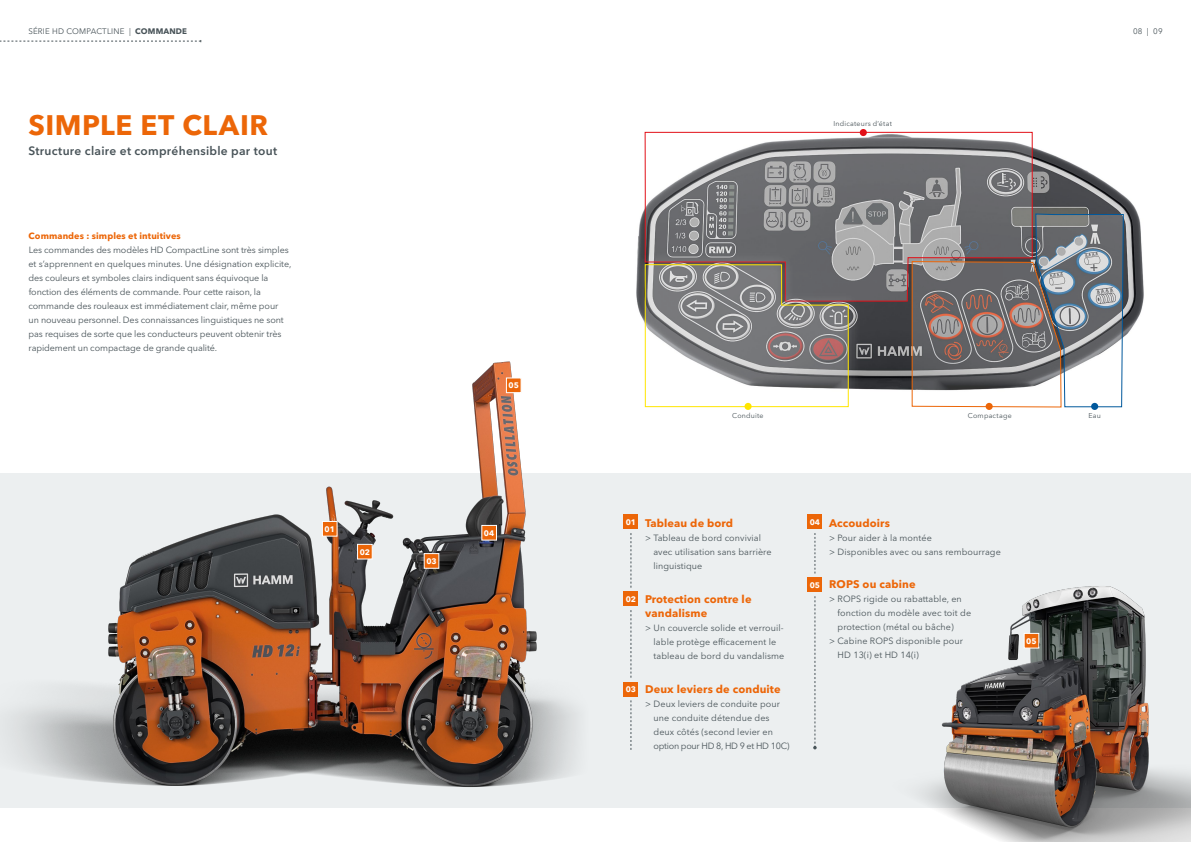
<style>
.page{position:relative;width:1191px;height:842px;background:#fff}
.page>*{position:absolute;margin:0;border:0;box-sizing:border-box;transform-origin:0 0}
.t1{font:700 28px "Avenir Next LT Pro";letter-spacing:.02em;color:#ec6608}
.t2{font:600 12px "Avenir Next LT Pro";letter-spacing:.02em;color:#485358}
.t3{font:700 11px/14px "Avenir Next LT Pro";letter-spacing:.01em;color:#ec6608}
.t4{font:9px/14px "Avenir Next LT Pro";color:#485358}
.t5{font:700 9px "Avenir Next LT Pro";letter-spacing:.01em;color:#ec6608}
.t6{font:8px "Avenir Next LT Pro";letter-spacing:.02em;color:#485358}
.t7{font:700 8px "Avenir Next LT Pro";color:#fff}
.t8{font:7px "Avenir Next LT Pro";letter-spacing:.03em;color:#485358}
.s1{font-weight:700}
</style>
<div class="page">
<img style="left:637px;top:129px;width:507px;height:281px">
<svg style="left:849px;top:132px;width:184px;height:170px;background:#898588"></svg>
<div style="left:632px;top:252px;width:229px;height:168px;background:#fff;opacity:.71"></div>
<svg style="left:644px;top:129px;width:205px;height:278px"></svg>
<div style="left:744px;top:403px;width:7px;height:7px;background:#ffe600;border-radius:50%"></div>
<div style="left:859px;top:129px;width:8px;height:7px;background:#e21018;border-radius:50%"></div>
<svg style="left:911px;top:213px;width:213px;height:195px;background:#8e8b8d"></svg>
<div style="left:1091px;top:403px;width:7px;height:7px;background:#00589c;border-radius:50%"></div>
<div style="left:985px;top:403px;width:7px;height:7px;background:#ec6608;border-radius:50%"></div>
<div style="left:0;top:473px;width:1191px;height:335px;background:#eceff0"></div>
<img style="left:7px;top:361px;width:570px;height:426px">
<svg style="left:322px;top:521px;width:15px;height:16px"></svg>
<svg style="left:424px;top:553px;width:15px;height:16px"></svg>
<svg style="left:357px;top:544px;width:16px;height:15px"></svg>
<svg style="left:481px;top:525px;width:16px;height:16px"></svg>
<svg style="left:506px;top:377px;width:15px;height:16px"></svg>
<img style="left:807px;top:544px;width:384px;height:298px">
<svg style="left:1023px;top:633px;width:16px;height:15px"></svg>
<svg style="left:0;top:40px;width:201px;height:2px"></svg>
<svg style="left:813px;top:596px;width:3px;height:153px"></svg>
<svg style="left:814px;top:533px;width:1px;height:40px"></svg>
<svg style="left:630px;top:533px;width:1px;height:55px"></svg>
<svg style="left:630px;top:610px;width:1px;height:68px"></svg>
<svg style="left:630px;top:700px;width:1px;height:50px"></svg>
<div style="left:808px;top:515px;width:14px;height:14px;background:#ec6608"></div>
<div style="left:808px;top:578px;width:14px;height:14px;background:#ec6608"></div>
<div style="left:624px;top:515px;width:14px;height:14px;background:#ec6608"></div>
<div style="left:624px;top:592px;width:14px;height:14px;background:#ec6608"></div>
<div style="left:624px;top:682px;width:14px;height:14px;background:#ec6608"></div>
<p class="t6" style="left:28px;top:27px;width:160px">SÉRIE HD COMPACTLINE | <span class="s1">COMMANDE</span></p>
<h1 class="t1" style="left:28px;top:108px;width:241px">SIMPLE ET CLAIR</h1>
<h2 class="t2" style="left:28px;top:143px;width:250px">Structure claire et compréhensible par tout</h2>
<p class="t5" style="left:29px;top:230px;width:154px">Commandes : simples et intuitives</p>
<p class="t4" style="left:28px;top:243px;width:265px">Les commandes des modèles HD CompactLine sont très simples et s’apprennent en quelques minutes. Une désignation explicite, des couleurs et symboles clairs indiquent sans équivoque la fonction des éléments de commande. Pour cette raison, la commande des rouleaux est immédiatement clair, même pour<br>un nouveau personnel. Des connaissances linguistiques ne sont pas requises de sorte que les conducteurs peuvent obtenir très rapidement un compactage de grande qualité.</p>
<p class="t7" style="left:324px;top:524px;width:12px">01</p>
<p class="t7" style="left:360px;top:547px;width:12px">02</p>
<p class="t7" style="left:508px;top:381px;width:12px">05</p>
<p class="t7" style="left:426px;top:556px;width:12px">03</p>
<p class="t7" style="left:484px;top:528px;width:12px">04</p>
<p class="t8" style="left:833px;top:119px;width:60px">Indicateurs d’état</p>
<p class="t6" style="left:1133px;top:27px;width:31px">08 | 09</p>
<p class="t8" style="left:732px;top:412px;width:33px">Conduite</p>
<p class="t8" style="left:967px;top:412px;width:45px">Compactage</p>
<p class="t8" style="left:1088px;top:412px;width:14px">Eau</p>
<p class="t7" style="left:626px;top:517px;width:12px">01</p>
<p class="t3" style="left:645px;top:516px;width:89px">Tableau de bord</p>
<p class="t7" style="left:809px;top:517px;width:12px">04</p>
<p class="t4" style="left:653px;top:531px;width:120px;text-indent:-8px">&gt; Tableau de bord convivial avec utilisation sans barrière linguistique</p>
<p class="t3" style="left:829px;top:516px;width:62px">Accoudoirs</p>
<p class="t4" style="left:829px;top:531px;width:173px">&gt; Pour aider à la montée<br>&gt; Disponibles avec ou sans rembourrage</p>
<p class="t7" style="left:626px;top:594px;width:12px">02</p>
<p class="t3" style="left:645px;top:592px;width:108px">Protection contre le vandalisme</p>
<p class="t4" style="left:653px;top:621px;width:132px;text-indent:-9px">&gt; Un couvercle solide et verrouil&shy;lable protège efficacement le tableau de bord du vandalisme</p>
<p class="t7" style="left:809px;top:580px;width:12px">05</p>
<p class="t3" style="left:829px;top:577px;width:88px">ROPS ou cabine</p>
<p class="t4" style="left:829px;top:592px;width:134px">&gt; ROPS rigide ou rabattable, en</p>
<p class="t4" style="left:837px;top:606px;width:135px">fonction du modèle avec toit de</p>
<p class="t4" style="left:837px;top:620px;width:118px">protection (métal ou bâche)</p>
<p class="t4" style="left:829px;top:634px;width:135px">&gt; Cabine ROPS disponible pour</p>
<p class="t4" style="left:837px;top:648px;width:83px">HD 13(i) et HD 14(i)</p>
<p class="t7" style="left:1026px;top:636px;width:12px">05</p>
<p class="t7" style="left:626px;top:684px;width:12px">03</p>
<p class="t3" style="left:645px;top:682px;width:137px">Deux leviers de conduite</p>
<p class="t4" style="left:653px;top:697px;width:138px;text-indent:-8px">&gt; Deux leviers de conduite pour une conduite détendue des deux côtés (second levier en option pour HD 8, HD 9 et HD 10C)</p>
</div>
